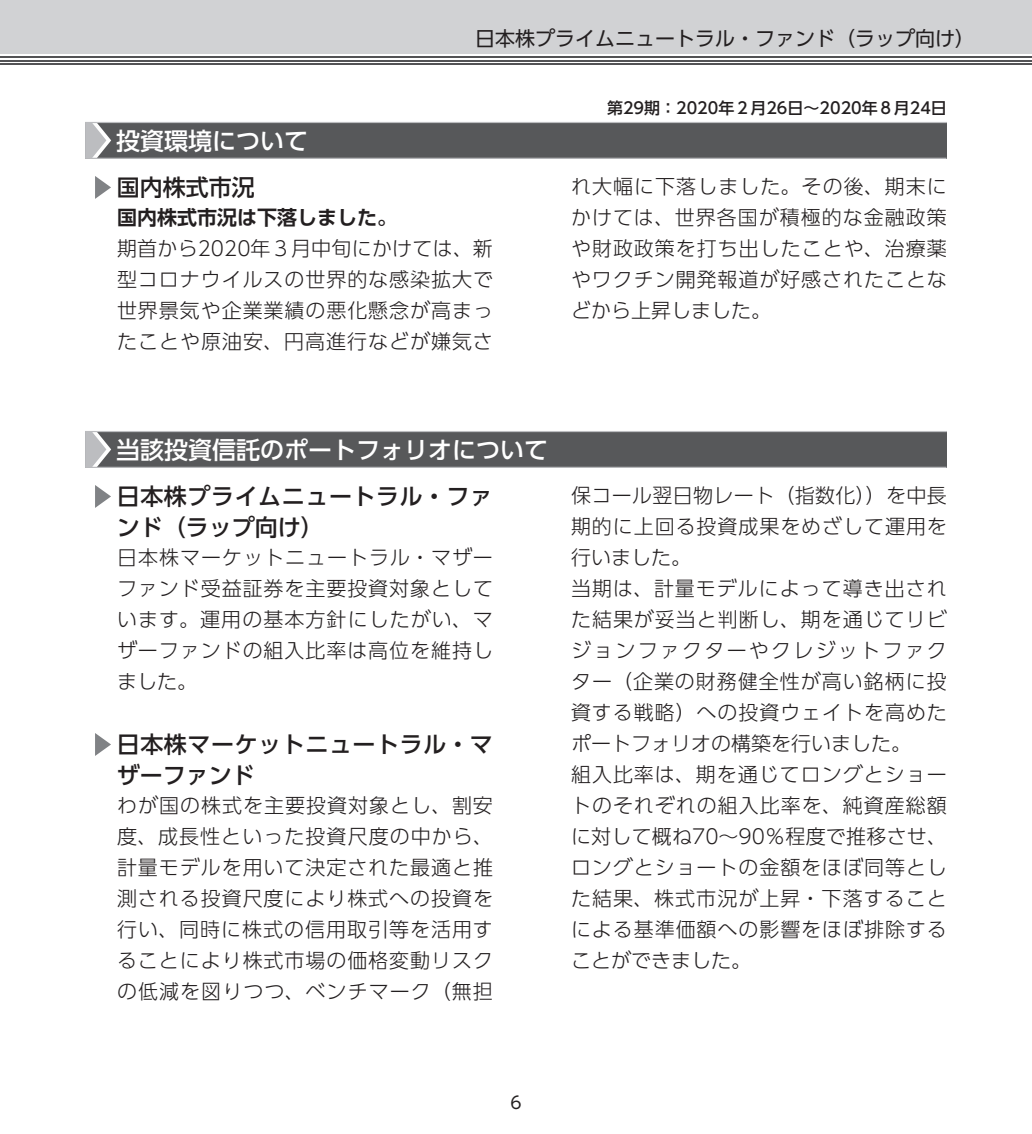
<style>
.page{position:relative;width:1032px;height:1134px;background:#fff}
.page>*{position:absolute;margin:0;border:0;box-sizing:border-box;transform-origin:0 0}
.t1{font:24px "UD Shin Go Pro Medium 90 msp RKSJ H";color:#fff}
.t2{font:23px/31px "UD Shin Go Pro Medium 90 msp RKSJ H";letter-spacing:.025em;color:#231f20}
.t3{font:20px/31px "UD Shin Go Pro Light 90 msp RKSJ H";letter-spacing:.045em;color:#231f20;text-align:justify}
.t4{font:20px "UD Shin Go Pro Regular 90 msp RKSJ H";color:#231f20}
.t5{font:20px "UD Shin Go Pro De Bold 90 msp RKSJ H";color:#231f20}
.t6{font:17px "UD Shin Go Pro Regular 90 msp RKSJ H";color:#231f20}
.t7{font:16px "UD Shin Go Pro Medium 90 msp RKSJ H";color:#231f20}
</style>
<div class="page">
<div style="left:0;top:0;width:1032px;height:54px;background:#d1d2d4"></div>
<hr style="left:0;top:63px;width:1032px;height:2px;background:#535355">
<hr style="left:0;top:60px;width:1032px;height:1px;background:#535355">
<hr style="left:0;top:56px;width:1032px;height:2px;background:#535355">
<div style="left:85px;top:122px;width:862px;height:36px;background:#57585a"></div>
<hr style="left:85px;top:158px;width:861px;height:1px;background:#bcbdc0">
<hr style="left:85px;top:122px;width:862px;height:1px;background:#bcbdc0">
<svg style="left:85px;top:123px;width:26px;height:35px"></svg>
<svg style="left:95px;top:176px;width:16px;height:23px"></svg>
<div style="left:85px;top:431px;width:862px;height:36px;background:#57585a"></div>
<hr style="left:85px;top:467px;width:861px;height:1px;background:#bcbdc0">
<hr style="left:85px;top:431px;width:862px;height:1px;background:#bcbdc0">
<svg style="left:85px;top:432px;width:26px;height:35px"></svg>
<svg style="left:95px;top:485px;width:16px;height:23px"></svg>
<svg style="left:95px;top:733px;width:16px;height:23px"></svg>
<p class="t4" style="left:475px;top:31px;width:501px">日本株プライムニュートラル・ファンド（ラップ向け）</p>
<p class="t1" style="left:116px;top:131px;width:194px">投資環境について</p>
<p class="t2" style="left:117px;top:175px;width:139px">国内株式市況</p>
<p class="t5" style="left:117px;top:209px;width:281px">国内株式市況は下落しました。</p>
<p class="t3" style="left:117px;top:235px;width:377px">期首から2020年３月中旬にかけては、新型コロナウイルスの世界的な感染拡大で世界景気や企業業績の悪化懸念が高まったことや原油安、円高進行などが嫌気さ</p>
<p class="t7" style="left:607px;top:102px;width:341px">第29期：2020年２月26日～2020年８月24日</p>
<p class="t3" style="left:571px;top:173px;width:377px">れ大幅に下落しました。その後、期末にかけては、世界各国が積極的な金融政策や財政政策を打ち出したことや、治療薬やワクチン開発報道が好感されたことなどから上昇しました。</p>
<p class="t1" style="left:116px;top:440px;width:434px">当該投資信託のポートフォリオについて</p>
<p class="t2" style="left:117px;top:484px;width:378px">日本株プライムニュートラル・ファンド（ラップ向け）</p>
<p class="t3" style="left:117px;top:544px;width:377px">日本株マーケットニュートラル・マザーファンド受益証券を主要投資対象としています。運用の基本方針にしたがい、マザーファンドの組入比率は高位を維持しました。</p>
<p class="t2" style="left:117px;top:732px;width:378px">日本株マーケットニュートラル・マザーファンド</p>
<p class="t3" style="left:117px;top:792px;width:377px">わが国の株式を主要投資対象とし、割安度、成長性といった投資尺度の中から、計量モデルを用いて決定された最適と推測される投資尺度により株式への投資を行い、同時に株式の信用取引等を活用することにより株式市場の価格変動リスクの低減を図りつつ、ベンチマーク（無担</p>
<p class="t3" style="left:571px;top:482px;width:377px;text-align:left">保コール翌日物レート（指数化））を中長期的に上回る投資成果をめざして運用を行いました。<br>当期は、計量モデルによって導き出された結果が妥当と判断し、期を通じてリビジョンファクターやクレジットファクター（企業の財務健全性が高い銘柄に投資する戦略）への投資ウェイトを高めたポートフォリオの構築を行いました。<br>組入比率は、期を通じてロングとショートのそれぞれの組入比率を、純資産総額に対して概ね70～90％程度で推移させ、ロングとショートの金額をほぼ同等とした結果、株式市況が上昇・下落することによる基準価額への影響をほぼ排除することができました。</p>
<p class="t6" style="left:510px;top:1096px;width:13px">6</p>
</div>
